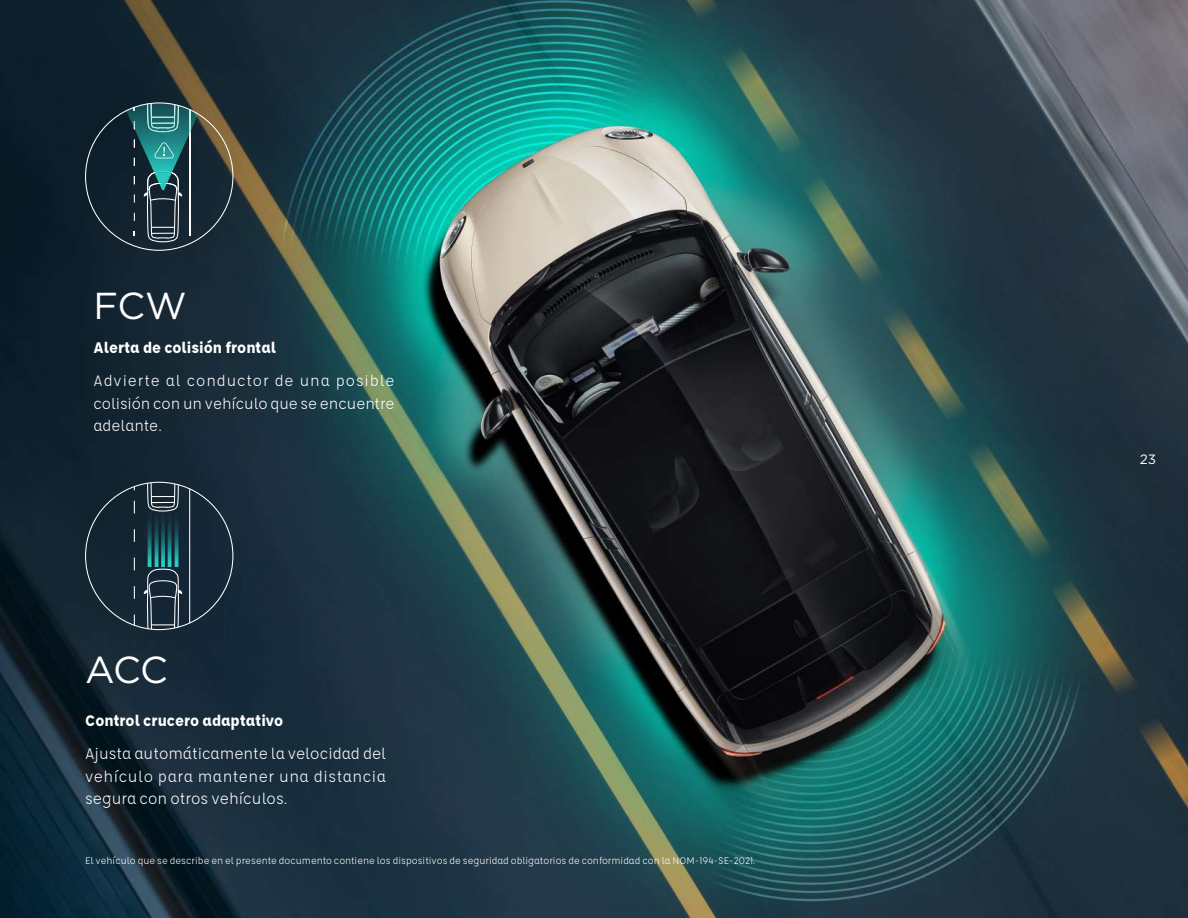
<style>
.page{position:relative;width:1188px;height:918px;background:#fff}
.page>*{position:absolute;margin:0;border:0;box-sizing:border-box;transform-origin:0 0}
.t1{font:37.5px "Gotham";letter-spacing:-.02em;color:#fff}
.t2{font:16.8px/22.5px "Affogato";letter-spacing:.015em;color:#fff;text-align:justify}
.t3{font:700 16.8px "Affogato";color:#fff}
.t4{font:16.5px/22.5px "Affogato";letter-spacing:-.005em;color:#fff;text-align:justify}
.t5{font:13.5px "Gotham";color:#fff}
.t6{font:10.5px "Affogato";color:#fff}
</style>
<div class="page">
<img style="left:0;top:0;width:1188px;height:918px">
<svg style="left:85px;top:102px;width:148px;height:149px;background:#294248"></svg>
<svg style="left:144px;top:483px;width:38px;height:29px"></svg>
<svg style="left:144px;top:569px;width:38px;height:61px;background:#394754"></svg>
<hr style="left:189px;top:486px;width:1px;height:144px;background:#fff">
<svg style="left:134px;top:501px;width:1px;height:126px"></svg>
<img style="left:146px;top:508px;width:34px;height:59px">
<h1 class="t1" style="left:94px;top:281px;width:95px">FCW</h1>
<h2 class="t3" style="left:94px;top:337px;width:184px">Alerta de colisión frontal</h2>
<h3 class="t4" style="left:94px;top:370px;width:303px">Advierte al conductor de una posible colisión con un vehículo que se encuentre adelante.</h3>
<h1 class="t1" style="left:85px;top:645px;width:84px">ACC</h1>
<h2 class="t3" style="left:85px;top:710px;width:200px">Control crucero adaptativo</h2>
<h2 class="t2" style="left:85px;top:743px;width:303px">Ajusta automáticamente la velocidad del vehículo para mantener una distancia segura con otros vehículos.</h2>
<p class="t6" style="left:85px;top:854px;width:672px">El vehículo que se describe en el presente documento contiene los dispositivos de seguridad obligatorios de conformidad con la NOM-194-SE-2021.</p>
<p class="t5" style="left:1140px;top:451px;width:18px">23</p>
</div>
